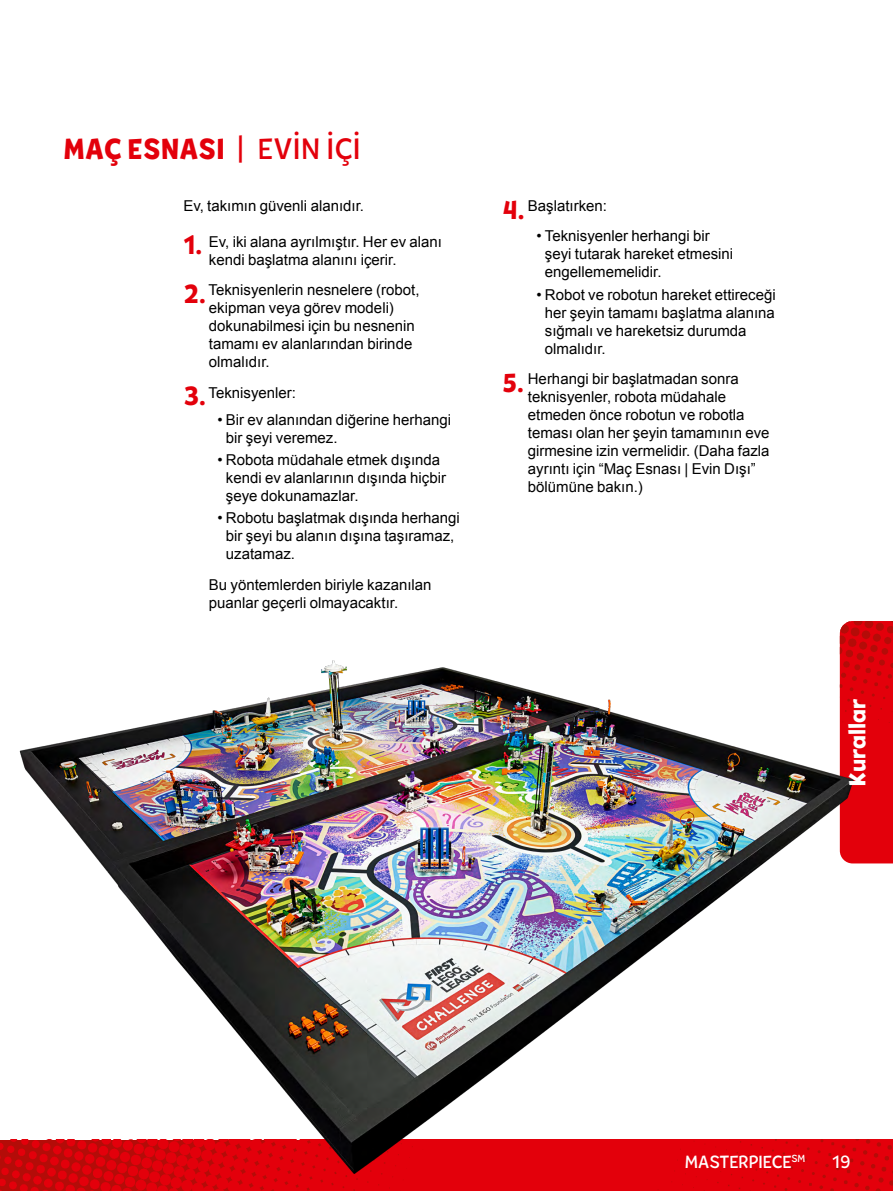
<style>
.page{position:relative;width:893px;height:1191px;background:#fff}
.page>*{position:absolute;margin:0;border:0;box-sizing:border-box;transform-origin:0 0}
.t1{font:800 30px "Tobi Pro";letter-spacing:.025em;color:#e3000b}
.t2{font:800 27px/48.8px "Tobi Pro";color:#e3000b}
.t3{font:800 24px "Tobi Pro";letter-spacing:.005em;color:#fff}
.t4{font:500 18px "Tobi Pro";color:#fff}
.t5{font:15px/18px "Arial";color:#000}
.s1{font-weight:500}
</style>
<div class="page">
<img style="left:0;top:1186px;width:507px;height:5px">
<img style="left:507px;top:1139px;width:386px;height:52px">
<div style="left:875px;top:762px;width:18px;height:101px;background:#e3000b"></div>
<img style="left:840px;top:621px;width:53px;height:141px">
<img style="left:0;top:647px;width:875px;height:539px">
<h1 class="t1" style="left:64px;top:129px;width:298px">MAÇ ESNASI <span class="s1">| EVİN İÇİ</span></h1>
<p class="t5" style="left:183px;top:196px;width:182px">Ev, takımın güvenli alanıdır.</p>
<p class="t5" style="left:209px;top:232px;width:235px">Ev, iki alana ayrılmıştır. Her ev alanı kendi başlatma alanını içerir.</p>
<p class="t5" style="left:209px;top:281px;width:212px">Teknisyenlerin nesnelere (robot, ekipman veya görev modeli) dokunabilmesi için bu nesnenin tamamı ev alanlarından birinde olmalıdır.</p>
<p class="t5" style="left:209px;top:384px;width:89px">Teknisyenler:</p>
<p class="t5" style="left:226px;top:410px;width:227px;text-indent:-9px">• Bir ev alanından diğerine herhangi bir şeyi veremez.</p>
<p class="t5" style="left:226px;top:451px;width:222px;text-indent:-9px">• Robota müdahale etmek dışında kendi ev alanlarının dışında hiçbir şeye dokunamazlar.</p>
<p class="t5" style="left:226px;top:509px;width:235px;text-indent:-9px">• Robotu başlatmak dışında herhangi bir şeyi bu alanın dışına taşıramaz, uzatamaz.</p>
<p class="t5" style="left:209px;top:576px;width:224px">Bu yöntemlerden biriyle kazanılan puanlar geçerli olmayacaktır.</p>
<h2 class="t2" style="left:183px;top:220px;width:24px">1.<br>2.</h2>
<h2 class="t2" style="left:183px;top:372px;width:24px">3.</h2>
<p class="t5" style="left:528px;top:196px;width:81px">Başlatırken:</p>
<p class="t5" style="left:545px;top:227px;width:190px;text-indent:-9px">• Teknisyenler herhangi bir şeyi tutarak hareket etmesini engellememelidir.</p>
<p class="t5" style="left:545px;top:285px;width:232px;text-indent:-9px">• Robot ve robotun hareket ettireceği her şeyin tamamı başlatma alanına sığmalı ve hareketsiz durumda olmalıdır.</p>
<p class="t5" style="left:528px;top:370px;width:243px">Herhangi bir başlatmadan sonra teknisyenler, robota müdahale etmeden önce robotun ve robotla teması olan her şeyin tamamının eve girmesine izin vermelidir. (Daha fazla ayrıntı için “Maç Esnası | Evin Dışı” bölümüne bakın.)</p>
<h2 class="t2" style="left:502px;top:185px;width:24px">4.</h2>
<h2 class="t2" style="left:502px;top:358px;width:23px">5.</h2>
<h3 class="t3" style="left:841px;top:785px;width:88px;rotate:-90deg">Kurallar</h3>
<p class="t4" style="left:685px;top:1150px;width:122px">MASTERPIECE<sup>SM</sup></p>
<p class="t4" style="left:832px;top:1150px;width:20px">19</p>
</div>
